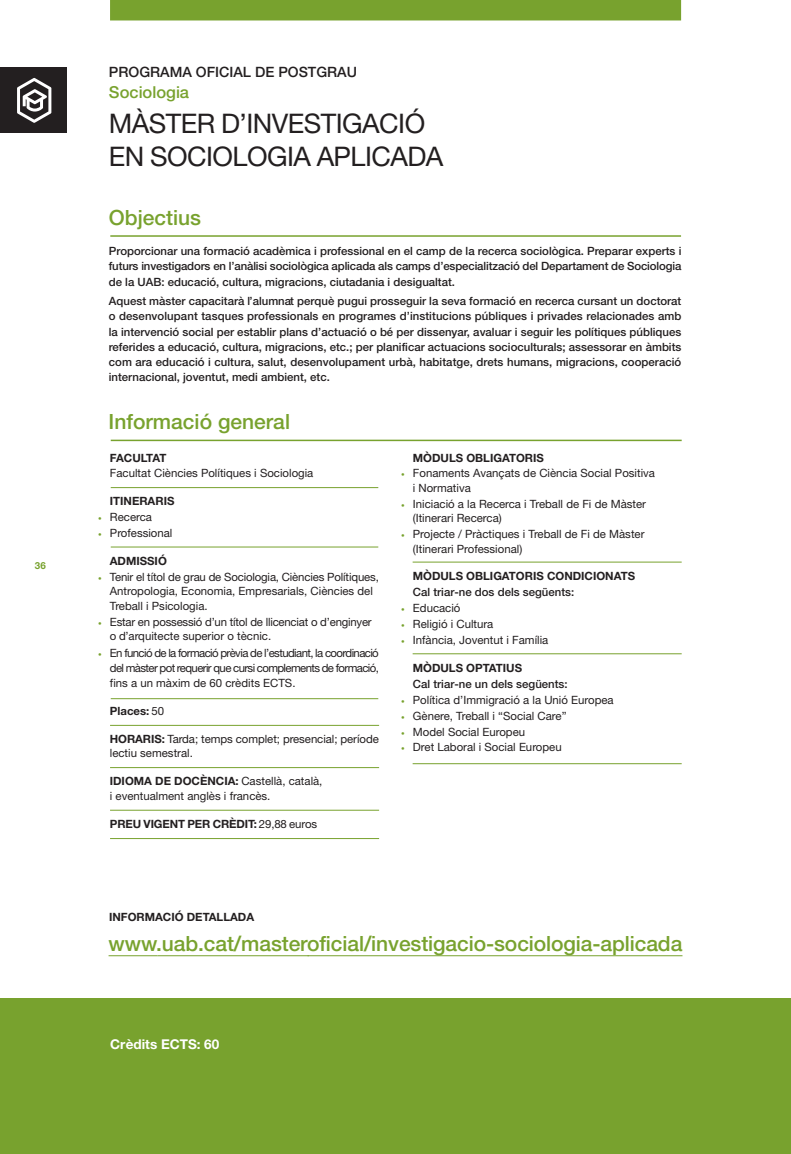
<style>
.page{position:relative;width:791px;height:1154px;background:#fff}
.page>*{position:absolute;margin:0;border:0;box-sizing:border-box;transform-origin:0 0}
.t1{font:27px/33px "Helvetica Neue";letter-spacing:-.02em;color:#231f20}
.t2{font:500 21px "Helvetica Neue";letter-spacing:-.005em;color:#78a22e}
.t3{font:500 16.5px "Helvetica Neue";color:#78a22e}
.t4{font:500 14.25px "Helvetica Neue";color:#231f20}
.t5{font:700 13.5px "Helvetica Neue";color:#fff}
.t6{font:500 11.4px/15.1px "Helvetica Neue";color:#231f20;text-align:justify}
.t7{font:11.4px/14.4px "Helvetica Neue";color:#231f20}
.t8{font:700 11.4px "Helvetica Neue";color:#231f20}
.t9{font:11.4px/14.4px "Helvetica Neue";letter-spacing:-.02em;color:#231f20}
.t10{font:700 11.4px "Helvetica Neue";letter-spacing:-.055em;color:#231f20}
.t11{font:700 9.75px "Helvetica Neue";color:#78a22e}
.s1{font-family:"Univers";font-weight:300;font-stretch:condensed;font-size:7.2px;color:#78a22e}
.s2{font-weight:400}
.s3{font-weight:700}
</style>
<div class="page">
<div style="left:110px;top:0;width:570px;height:20px;background:#78a22e"></div>
<hr style="left:108px;top:955px;width:49px;height:1px;background:#78a22e">
<hr style="left:157px;top:955px;width:152px;height:1px;background:#78a22e">
<hr style="left:307px;top:955px;width:375px;height:1px;background:#78a22e">
<div style="left:0;top:998px;width:790px;height:156px;background:#78a22e"></div>
<hr style="left:110px;top:235px;width:570px;height:2px;background:#78a22e">
<hr style="left:111px;top:440px;width:570px;height:1px;background:#78a22e">
<hr style="left:111px;top:546px;width:267px;height:1px;background:#78a22e">
<hr style="left:111px;top:487px;width:267px;height:1px;background:#78a22e">
<hr style="left:111px;top:698px;width:267px;height:1px;background:#78a22e">
<hr style="left:412px;top:653px;width:269px;height:1px;background:#78a22e">
<hr style="left:412px;top:562px;width:269px;height:1px;background:#78a22e">
<hr style="left:412px;top:763px;width:269px;height:1px;background:#78a22e">
<hr style="left:110px;top:725px;width:269px;height:1px;background:#78a22e">
<hr style="left:110px;top:767px;width:269px;height:1px;background:#78a22e">
<hr style="left:110px;top:810px;width:269px;height:1px;background:#78a22e">
<hr style="left:110px;top:838px;width:269px;height:1px;background:#78a22e">
<div style="left:0;top:67px;width:67px;height:66px;background:#231f20"></div>
<svg style="left:17px;top:78px;width:34px;height:45px"></svg>
<p class="t11" style="left:35px;top:562px;width:12px">36</p>
<p class="t4" style="left:109px;top:67px;width:249px">PROGRAMA OFICIAL DE POSTGRAU</p>
<h3 class="t3" style="left:109px;top:86px;width:82px">Sociologia</h3>
<h1 class="t1" style="left:109px;top:110px;width:336px">MÀSTER D’INVESTIGACIÓ<br>EN SOCIOLOGIA APLICADA</h1>
<h2 class="t2" style="left:109px;top:210px;width:94px">Objectius</h2>
<p class="t6" style="left:109px;top:245px;width:574px">Proporcionar una formació acadèmica i professional en el camp de la recerca sociològica. Preparar experts i futurs investigadors en l’anàlisi sociològica aplicada als camps d’especialització del Departament de Sociologia de la UAB: educació, cultura, migracions, ciutadania i desigualtat.</p>
<p class="t6" style="left:109px;top:295px;width:574px">Aquest màster capacitarà l’alumnat perquè pugui prosseguir la seva formació en recerca cursant un doctorat o desenvolupant tasques professionals en programes d’institucions públiques i privades relacionades amb la intervenció social per establir plans d’actuació o bé per dissenyar, avaluar i seguir les polítiques públiques referides a educació, cultura, migracions, etc.; per planificar actuacions socioculturals; assessorar en àmbits com ara educació i cultura, salut, desenvolupament urbà, habitatge, drets humans, migracions, cooperació internacional, joventut, medi ambient, etc.</p>
<h2 class="t2" style="left:108px;top:414px;width:183px">Informació general</h2>
<p class="t10" style="left:110px;top:453px;width:58px">FACULTAT</p>
<p class="t7" style="left:110px;top:467px;width:205px">Facultat Ciències Polítiques i Sociologia</p>
<p class="t8" style="left:110px;top:497px;width:66px">ITINERARIS</p>
<p class="t7" style="left:98px;top:511px;width:56px"><span class="s1">•</span> Recerca</p>
<p class="t7" style="left:98px;top:527px;width:76px"><span class="s1">•</span> Professional</p>
<p class="t8" style="left:110px;top:557px;width:58px">ADMISSIÓ</p>
<p class="t7" style="left:110px;top:571px;width:270px;text-indent:-12px"><span class="s1">•</span> Tenir el títol de grau de Sociologia, Ciències Polítiques,<br>Antropologia, Economia, Empresarials, Ciències del<br>Treball i Psicologia.</p>
<p class="t9" style="left:110px;top:615px;width:263px;text-indent:-12px"><span class="s1">•</span> Estar en possessió d’un títol de llicenciat o d’enginyer o d’arquitecte superior o tècnic.</p>
<p class="t7" style="left:110px;top:646px;width:270px;line-height:15.1px;text-align:justify;text-indent:-12px"><span class="s1">•</span> En funció de la formació prèvia de l’estudiant, la coordinació del màster pot requerir que cursi complements de formació, fins a un màxim de 60 crèdits ECTS.</p>
<p class="t8" style="left:110px;top:707px;width:56px">Places: <span class="s2">50</span></p>
<p class="t7" style="left:110px;top:733px;width:270px"><span class="s3">HORARIS:</span> Tarda; temps complet; presencial; període lectiu semestral.</p>
<p class="t7" style="left:110px;top:775px;width:214px"><span class="s3">IDIOMA DE DOCÈNCIA:</span> Castellà, català, i eventualment anglès i francès.</p>
<p class="t8" style="left:110px;top:819px;width:209px">PREU VIGENT PER CRÈDIT: <span class="s2">29,88 euros</span></p>
<p class="t8" style="left:413px;top:453px;width:132px">MÒDULS OBLIGATORIS</p>
<p class="t7" style="left:412px;top:467px;width:244px;text-indent:-12px"><span class="s1">•</span> Fonaments Avançats de Ciència Social Positiva i Normativa</p>
<p class="t7" style="left:412px;top:498px;width:234px;text-indent:-12px"><span class="s1">•</span> Iniciació a la Recerca i Treball de Fi de Màster (Itinerari Recerca)</p>
<p class="t7" style="left:413px;top:528px;width:233px;text-indent:-12px"><span class="s1">•</span> Projecte / Pràctiques i Treball de Fi de Màster (Itinerari Professional)</p>
<p class="t8" style="left:412px;top:572px;width:224px">MÒDULS OBLIGATORIS CONDICIONATS</p>
<p class="t6" style="left:413px;top:586px;width:163px">Cal triar-ne dos dels següents:</p>
<p class="t7" style="left:400px;top:602px;width:61px"><span class="s1">•</span> Educació</p>
<p class="t7" style="left:400px;top:618px;width:94px"><span class="s1">•</span> Religió i Cultura</p>
<p class="t7" style="left:400px;top:634px;width:149px"><span class="s1">•</span> Infància, Joventut i Família</p>
<p class="t8" style="left:412px;top:664px;width:111px">MÒDULS OPTATIUS</p>
<p class="t6" style="left:413px;top:677px;width:156px">Cal triar-ne un dels següents:</p>
<p class="t7" style="left:400px;top:693px;width:214px"><span class="s1">•</span> Política d’Immigració a la Unió Europea</p>
<p class="t7" style="left:400px;top:709px;width:167px"><span class="s1">•</span> Gènere, Treball i “Social Care”</p>
<p class="t7" style="left:400px;top:725px;width:126px"><span class="s1">•</span> Model Social Europeu</p>
<p class="t7" style="left:400px;top:741px;width:162px"><span class="s1">•</span> Dret Laboral i Social Europeu</p>
<p class="t8" style="left:109px;top:912px;width:147px">INFORMACIÓ DETALLADA</p>
<h2 class="t2" style="left:108px;top:936px;width:575px">www.uab.cat/masteroficial/investigacio-sociologia-aplicada</h2>
<p class="t5" style="left:110px;top:1039px;width:111px">Crèdits ECTS: 60</p>
</div>
